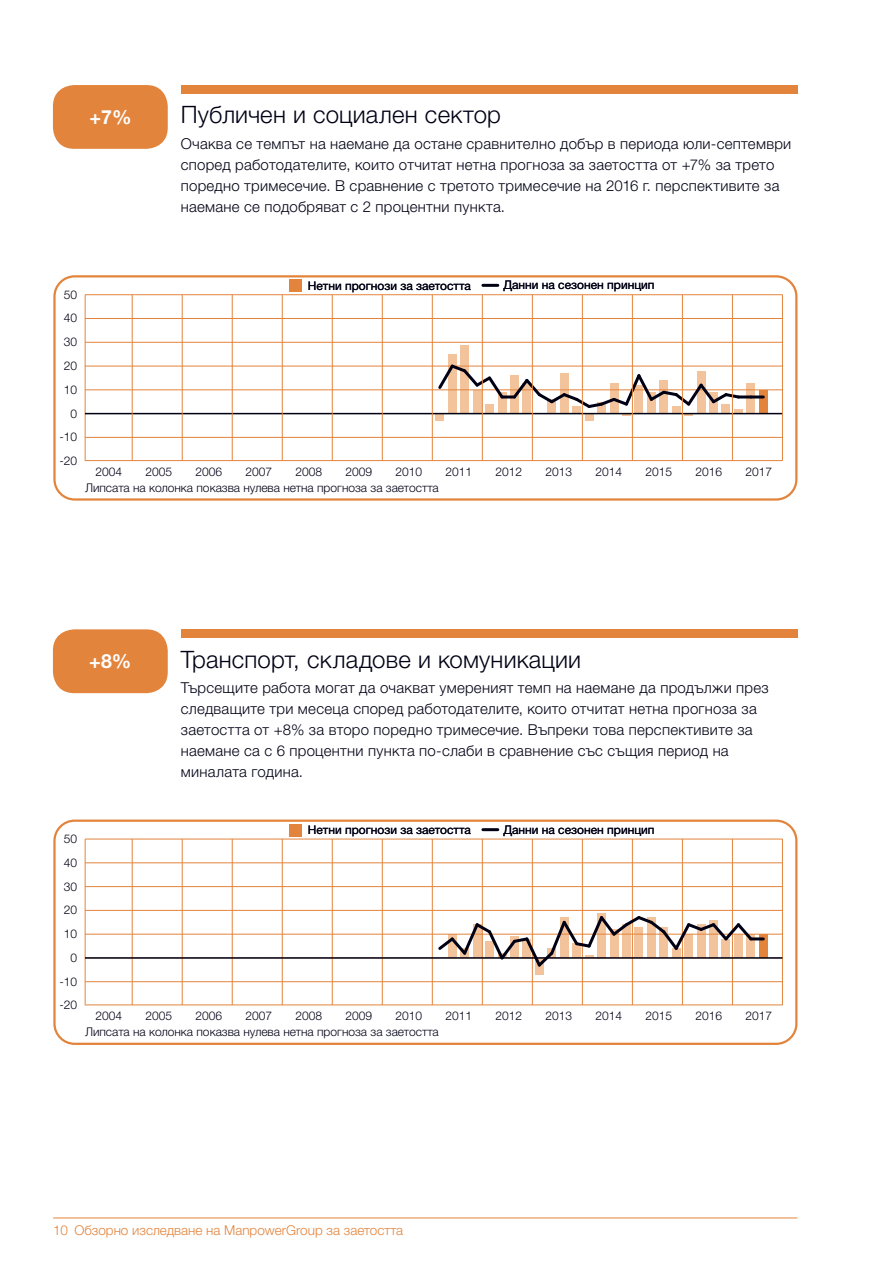
<style>
.page{position:relative;width:893px;height:1263px;background:#fff}
.page>*{position:absolute;margin:0;border:0;box-sizing:border-box;transform-origin:0 0}
.t1{font:300 24px "Helvetica Neue LTW1 G";letter-spacing:.01em;color:#000015}
.t2{font:700 19.5px "Helvetica Neue LT Std";color:#fff}
.t3{font:300 15px/21px "Helvetica Neue LTW1 G";letter-spacing:.015em;color:#000015}
.t4{font:300 13.5px "Helvetica Neue LTW1 G";color:#e3843c}
.t5{font:300 12px "Helvetica Neue LTW1 G";color:#000015}
.t6{font:12px "Helvetica Neue LTW1 G";color:#000015}
.t7{font:300 12px/23.7px "Helvetica Neue LT Std";color:#000015;text-align:right}
.s1{font-family:"Helvetica Neue LT Std"}
</style>
<div class="page">
<hr style="left:53px;top:1217px;width:744px;height:1px;background:#e3843c">
<svg style="left:53px;top:275px;width:744px;height:226px"></svg>
<hr style="left:483px;top:284px;width:15px;height:3px;background:#000015">
<div style="left:290px;top:279px;width:12px;height:13px;background:#e3843c"></div>
<hr style="left:132px;top:295px;width:1px;height:166px;background:#e3843c">
<hr style="left:182px;top:295px;width:1px;height:166px;background:#e3843c">
<hr style="left:232px;top:295px;width:1px;height:166px;background:#e3843c">
<hr style="left:332px;top:295px;width:1px;height:166px;background:#e3843c">
<hr style="left:282px;top:295px;width:1px;height:166px;background:#e3843c">
<hr style="left:382px;top:295px;width:1px;height:166px;background:#e3843c">
<hr style="left:432px;top:295px;width:1px;height:166px;background:#e3843c">
<hr style="left:482px;top:295px;width:1px;height:166px;background:#e3843c">
<hr style="left:532px;top:295px;width:1px;height:166px;background:#e3843c">
<hr style="left:582px;top:295px;width:1px;height:166px;background:#e3843c">
<hr style="left:632px;top:295px;width:1px;height:166px;background:#e3843c">
<hr style="left:682px;top:295px;width:1px;height:166px;background:#e3843c">
<hr style="left:732px;top:295px;width:1px;height:166px;background:#e3843c">
<hr style="left:782px;top:295px;width:1px;height:166px;background:#e3843c">
<div style="left:181px;top:85px;width:616px;height:9px;background:#e3843c"></div>
<div style="left:53px;top:85px;width:115px;height:64px;background:#e3843c;border-radius:21px"></div>
<svg style="left:53px;top:819px;width:744px;height:226px"></svg>
<hr style="left:483px;top:828px;width:15px;height:3px;background:#000015">
<div style="left:290px;top:824px;width:12px;height:12px;background:#e3843c"></div>
<div style="left:181px;top:629px;width:616px;height:9px;background:#e3843c"></div>
<div style="left:53px;top:629px;width:115px;height:64px;background:#e3843c;border-radius:21px"></div>
<h2 class="t2" style="left:90px;top:110px;width:44px">+7%</h2>
<h1 class="t1" style="left:181px;top:106px;width:322px">Публичен и социален сектор</h1>
<p class="t3" style="left:181px;top:134px;width:612px">Очаква се темпът на наемане да остане сравнително добър в периода юли-септември според работодателите, които отчитат нетна прогноза за заетостта от +7% за трето поредно тримесечие. В сравнение с третото тримесечие на 2016 г. перспективите за наемане се подобряват с 2 процентни пункта.</p>
<p class="t7" style="left:60px;top:284px;width:19px">50<br>40<br>30<br>20<br>10<br>0 -10 -20</p>
<p class="t6" style="left:308px;top:281px;width:164px">Нетни прогнози за заетостта</p>
<p class="t6" style="left:503px;top:281px;width:153px">Данни на сезонен принцип</p>
<p class="t5" style="left:96px;top:467px;width:28px">2004</p>
<p class="t5" style="left:146px;top:467px;width:28px">2005</p>
<p class="t5" style="left:195px;top:467px;width:28px">2006</p>
<p class="t5" style="left:245px;top:467px;width:28px">2007</p>
<p class="t5" style="left:295px;top:467px;width:28px">2008</p>
<p class="t5" style="left:345px;top:467px;width:28px">2009</p>
<p class="t5" style="left:395px;top:467px;width:28px">2010</p>
<p class="t5" style="left:445px;top:467px;width:28px">2011</p>
<p class="t5" style="left:495px;top:467px;width:28px">2012</p>
<p class="t5" style="left:545px;top:467px;width:28px">2013</p>
<p class="t5" style="left:595px;top:467px;width:28px">2014</p>
<p class="t5" style="left:645px;top:467px;width:28px">2015</p>
<p class="t5" style="left:695px;top:467px;width:28px">2016</p>
<p class="t5" style="left:745px;top:467px;width:28px">2017</p>
<p class="t5" style="left:85px;top:483px;width:355px">Липсата на колонка показва нулева нетна прогноза за заетостта</p>
<h2 class="t2" style="left:89px;top:654px;width:44px">+8%</h2>
<h1 class="t1" style="left:181px;top:650px;width:402px">Транспорт, складове и комуникации</h1>
<p class="t3" style="left:181px;top:679px;width:589px">Търсещите работа могат да очакват умереният темп на наемане да продължи през следващите три месеца според работодателите, които отчитат нетна прогноза за заетостта от +8% за второ поредно тримесечие. Въпреки това перспективите за наемане са с 6 процентни пункта по-слаби в сравнение със същия период на миналата година.</p>
<p class="t7" style="left:60px;top:828px;width:19px">50<br>40<br>30<br>20<br>10<br>0 -10 -20</p>
<p class="t6" style="left:308px;top:825px;width:164px">Нетни прогнози за заетостта</p>
<p class="t6" style="left:503px;top:825px;width:153px">Данни на сезонен принцип</p>
<p class="t5" style="left:96px;top:1012px;width:28px">2004</p>
<p class="t5" style="left:146px;top:1012px;width:28px">2005</p>
<p class="t5" style="left:195px;top:1012px;width:28px">2006</p>
<p class="t5" style="left:245px;top:1012px;width:28px">2007</p>
<p class="t5" style="left:295px;top:1012px;width:28px">2008</p>
<p class="t5" style="left:345px;top:1012px;width:28px">2009</p>
<p class="t5" style="left:395px;top:1012px;width:28px">2010</p>
<p class="t5" style="left:445px;top:1012px;width:28px">2011</p>
<p class="t5" style="left:495px;top:1012px;width:28px">2012</p>
<p class="t5" style="left:545px;top:1012px;width:28px">2013</p>
<p class="t5" style="left:595px;top:1012px;width:28px">2014</p>
<p class="t5" style="left:645px;top:1012px;width:28px">2015</p>
<p class="t5" style="left:695px;top:1012px;width:28px">2016</p>
<p class="t5" style="left:745px;top:1012px;width:28px">2017</p>
<p class="t5" style="left:85px;top:1028px;width:355px">Липсата на колонка показва нулева нетна прогноза за заетостта</p>
<p class="t4" style="left:53px;top:1226px;width:352px"><span class="s1">10</span> Обзорно изследване на ManpowerGroup за заетостта</p>
</div>
